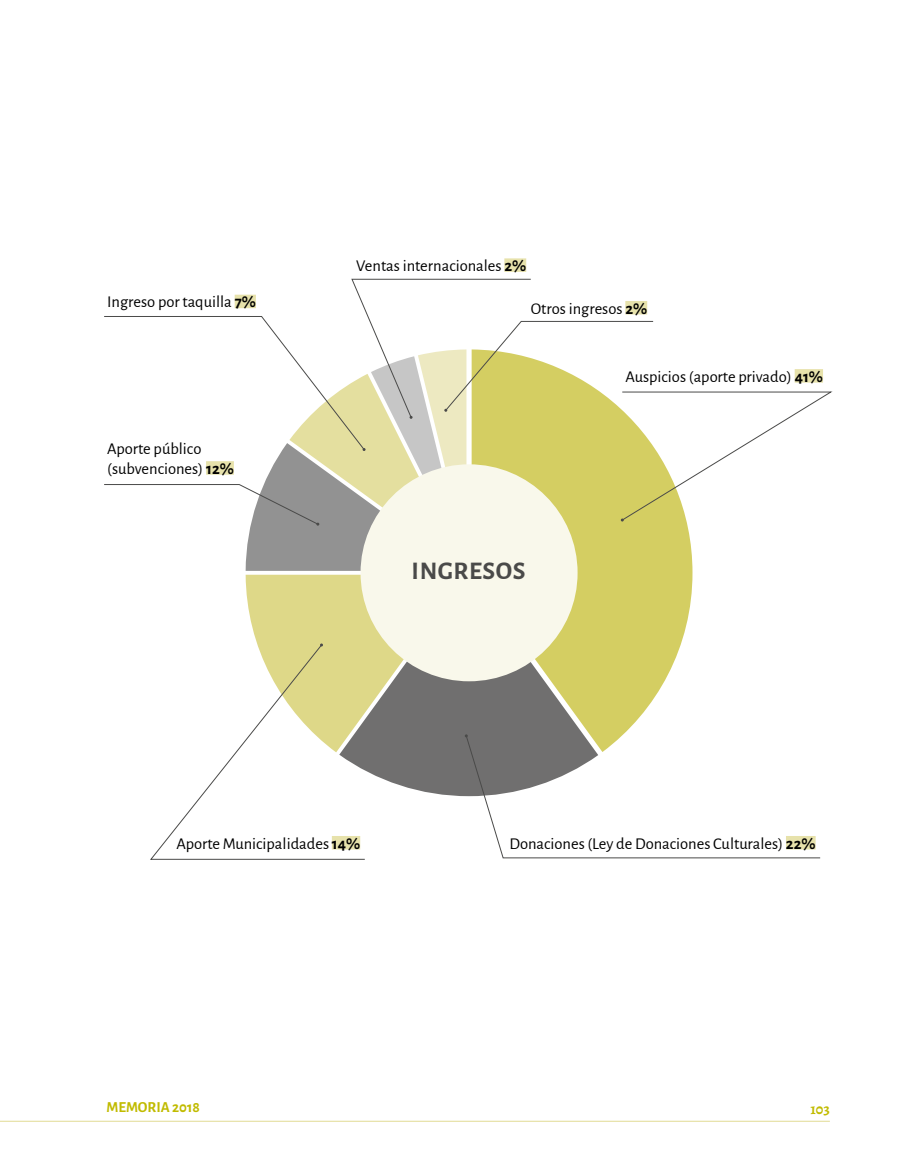
<style>
.page{position:relative;width:915px;height:1170px;background:#fff}
.page>*{position:absolute;margin:0;border:0;box-sizing:border-box;transform-origin:0 0}
.t1{font:700 25.5px "Alegreya Sans";letter-spacing:.02em;color:#4a4a49}
.t2{font:16.5px/19.8px "Alegreya Sans";color:#000}
.t3{font:700 15px "Alegreya Sans SC";color:#c1bb00}
.t4{font:700 15px "Alegreya";color:#c1bb00}
.s1{font-weight:700}
</style>
<div class="page">
<hr style="left:0;top:1120px;width:829px;height:1px;background:#e1db94">
<svg style="left:365px;top:752px;width:100px;height:44px;fill:#706f6f"></svg>
<div style="left:504px;top:258px;width:22px;height:14px;background:#e7e2ab"></div>
<svg style="left:465px;top:752px;width:355px;height:106px"></svg>
<svg style="left:150px;top:752px;width:215px;height:108px"></svg>
<svg style="left:104px;top:278px;width:729px;height:474px"></svg>
<p class="t2" style="left:107px;top:291px;width:150px">Ingreso por taquilla <span class="s1">7%</span></p>
<p class="t2" style="left:107px;top:438px;width:128px">Aporte público (subvenciones) <span class="s1">12%</span></p>
<p class="t2" style="left:356px;top:255px;width:171px">Ventas internacionales <span class="s1">2%</span></p>
<p class="t2" style="left:530px;top:297px;width:118px">Otros ingresos <span class="s1">2%</span></p>
<h1 class="t1" style="left:411px;top:551px;width:115px">INGRESOS</h1>
<p class="t2" style="left:625px;top:366px;width:199px">Auspicios (aporte privado) <span class="s1">41%</span></p>
<p class="t2" style="left:176px;top:832px;width:185px">Aporte Municipalidades <span class="s1">14%</span></p>
<p class="t2" style="left:509px;top:832px;width:307px">Donaciones (Ley de Donaciones Culturales) <span class="s1">22%</span></p>
<p class="t3" style="left:106px;top:1096px;width:95px">MEMORIA 2018</p>
<p class="t4" style="left:810px;top:1098px;width:21px">103</p>
</div>
